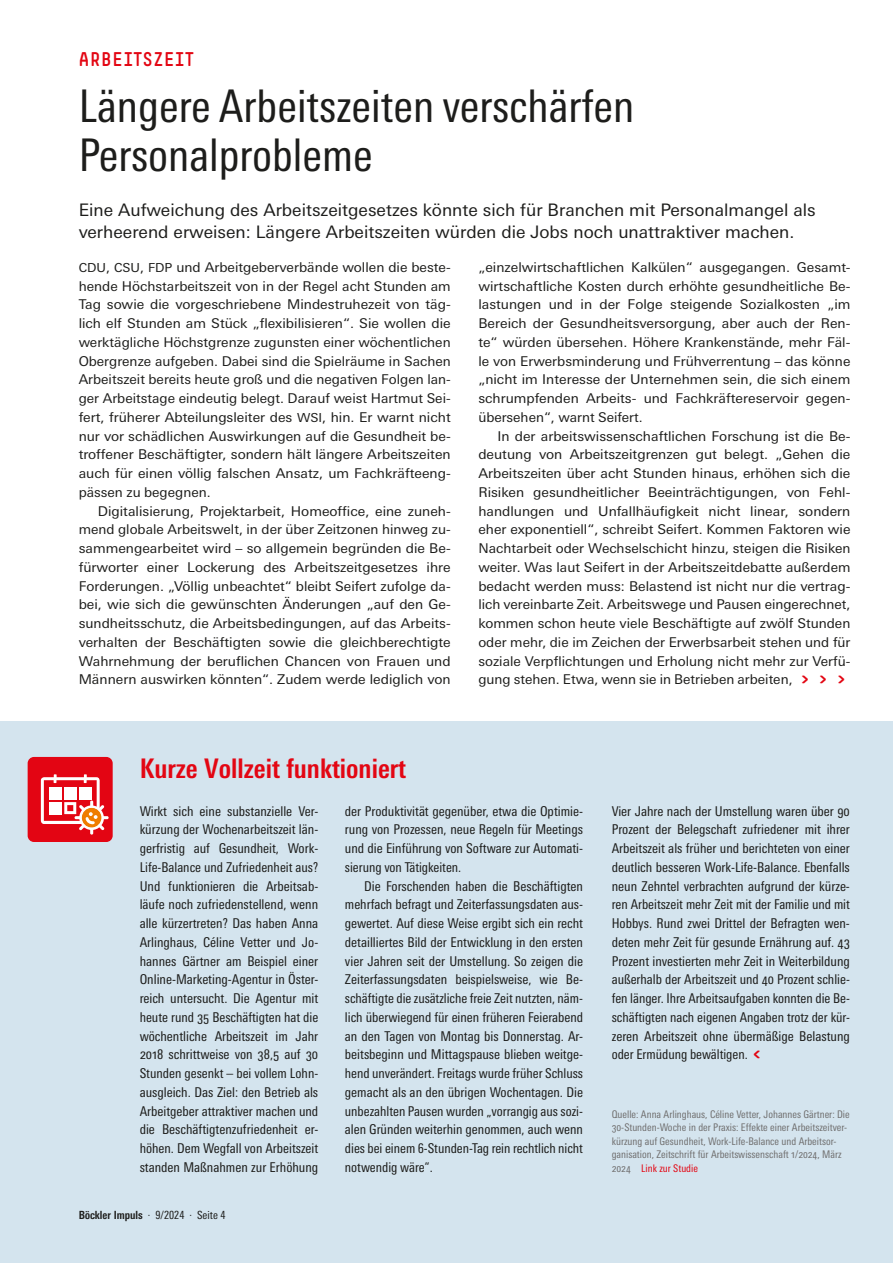
<style>
.page{position:relative;width:893px;height:1263px;background:#fff}
.page>*{position:absolute;margin:0;border:0;box-sizing:border-box;transform-origin:0 0}
._2__Head_einspaltig{font:condensed 45px/49.5px "Univers Next Pro";color:#1d1d1b}
._7__Textbox_Titel_bo{font:700 condensed 27px "Univers Next Pro";color:#e30613}
._1__Stichwort{font:19.5px "Simple HBS";letter-spacing:.05em;color:#e30613}
._3__Vorspann_einspal{font:17.25px/22.5px "Univers Next Pro";color:#1d1d1b}
._8__Infobox_Fließtex{font:condensed 13.5px/18.8px "Univers Next Pro";color:#1d1d1b;text-align:justify}
._4__Fließtext{font:13.5px/18.8px "Univers Next Pro";color:#1d1d1b;text-align:justify}
._4__Fließtext_stumpf{font:13.5px/18.8px "Univers Next Pro";color:#1d1d1b;text-align:justify}
.t1{font:condensed 11.25px "Univers Next Pro";color:#1d1d1b}
._5__Quelle_Artikel_o{font:condensed 10.5px/13.5px "Univers Next Pro";color:#706f6f}
.s1{font-size:12.45px}
.s2{font-family:"Simple HBS";font-size:18px;color:#e30613}
.s3{font-weight:700}
.s4{font-family:"Simple HBS";font-stretch:normal;font-size:18px;color:#e30613}
.s5{color:#e30613}
</style>
<div class="page">
<div style="left:0;top:722px;width:893px;height:541px;background:#d4e4ee"></div>
<div style="left:28px;top:757px;width:85px;height:85px;background:#e30513;border-radius:6px"></div>
<svg style="left:40px;top:774px;width:69px;height:60px"></svg>
<p class="_1__Stichwort" style="left:79px;top:48px;width:116px">ARBEITSZEIT</p>
<p class="_2__Head_einspaltig" style="left:79px;top:81px;width:557px">Längere Arbeitszeiten verschärfen<br>Personalprobleme</p>
<p class="_3__Vorspann_einspal" style="left:79px;top:198px;width:738px">Eine Aufweichung des Arbeitszeitgesetzes könnte sich für Branchen mit Personalmangel als verheerend erweisen: Längere Arbeitszeiten würden die Jobs noch unattraktiver machen.</p>
<p class="_4__Fließtext_stumpf" style="left:79px;top:258px;width:374px"><span class="s1">CDU</span>, <span class="s1">CSU</span>, <span class="s1">FDP</span> und Arbeitgeberverbände wollen die beste&shy;hende Höchstarbeitszeit von in der Regel acht Stunden am Tag sowie die vorgeschriebene Mindestruhezeit von täg&shy;lich elf Stunden am Stück „flexibilisieren“. Sie wollen die werktägliche Höchstgrenze zugunsten einer wöchentlichen Obergrenze aufgeben. Dabei sind die Spielräume in Sachen Arbeitszeit bereits heute groß und die negativen Folgen lan&shy;ger Arbeitstage eindeutig belegt. Darauf weist Hartmut Sei&shy;fert, früherer Abteilungsleiter des <span class="s1">WSI</span>, hin. Er warnt nicht nur vor schädlichen Auswirkungen auf die Gesundheit be&shy;troffener Beschäftigter, sondern hält längere Arbeitszeiten auch für einen völlig falschen Ansatz, um Fachkräfteeng&shy;pässen zu begegnen.</p>
<p class="_4__Fließtext" style="left:79px;top:501px;width:374px;text-indent:19px">Digitalisierung, Projektarbeit, Homeoffice, eine zuneh&shy;mend globale Arbeitswelt, in der über Zeitzonen hinweg zu&shy;sammengearbeitet wird – so allgemein begründen die Be&shy;fürworter einer Lockerung des Arbeitszeitgesetzes ihre Forderungen. „Völlig unbeachtet“ bleibt Seifert zufolge da&shy;bei, wie sich die gewünschten Änderungen „auf den Ge&shy;sundheitsschutz, die Arbeitsbedingungen, auf das Arbeits&shy;verhalten der Beschäftigten sowie die gleichberechtigte Wahrnehmung der beruflichen Chancen von Frauen und Männern auswirken könnten“. Zudem werde lediglich von</p>
<p class="_4__Fließtext" style="left:478px;top:258px;width:374px">„einzelwirtschaftlichen Kalkülen“ ausgegangen. Gesamt&shy;wirtschaftliche Kosten durch erhöhte gesundheitliche Be&shy;lastungen und in der Folge steigende Sozialkosten „im Bereich der Gesundheitsversorgung, aber auch der Ren&shy;te“ würden übersehen. Höhere Krankenstände, mehr Fäl&shy;le von Erwerbsminderung und Frühverrentung – das könne „nicht im Interesse der Unternehmen sein, die sich einem schrumpfenden Arbeits- und Fachkräftereservoir gegen&shy;übersehen“, warnt Seifert.</p>
<p class="_4__Fließtext" style="left:478px;top:426px;width:374px;text-indent:19px">In der arbeitswissenschaftlichen Forschung ist die Be&shy;deutung von Arbeitszeitgrenzen gut belegt. „Gehen die Arbeitszeiten über acht Stunden hinaus, erhöhen sich die Risiken gesundheitlicher Beeinträchtigungen, von Fehl&shy;handlungen und Unfallhäufigkeit nicht linear, sondern eher exponentiell“, schreibt Seifert. Kommen Faktoren wie Nachtarbeit oder Wechselschicht hinzu, steigen die Risiken weiter. Was laut Seifert in der Arbeitszeitdebatte außerdem bedacht werden muss: Belastend ist nicht nur die vertrag&shy;lich vereinbarte Zeit. Arbeitswege und Pausen eingerechnet, kommen schon heute viele Beschäftigte auf zwölf Stunden oder mehr, die im Zeichen der Erwerbsarbeit stehen und für soziale Verpflichtungen und Erholung nicht mehr zur Verfü&shy;gung stehen. Etwa, wenn sie in Betrieben arbeiten, <span class="s2">&gt;&gt;&gt;</span></p>
<p class="_7__Textbox_Titel_bo" style="left:140px;top:752px;width:268px">Kurze Vollzeit funktioniert</p>
<p class="_8__Infobox_Fließtex" style="left:345px;top:801px;width:240px">der Produktivität gegenüber, etwa die Optimie&shy;rung von Prozessen, neue Regeln für Meetings und die Einführung von Software zur Automati&shy;sierung von Tätigkeiten.</p>
<p class="_8__Infobox_Fließtex" style="left:345px;top:876px;width:240px;text-indent:19px">Die Forschenden haben die Beschäftigten mehrfach befragt und Zeiterfassungsdaten aus&shy;gewertet. Auf diese Weise ergibt sich ein recht detailliertes Bild der Entwicklung in den ersten vier Jahren seit der Umstellung. So zeigen die Zeiterfassungsdaten beispielsweise, wie Be&shy;schäftigte die zusätzliche freie Zeit nutzten, näm&shy;lich überwiegend für einen früheren Feierabend an den Tagen von Montag bis Donnerstag. Ar&shy;beitsbeginn und Mittagspause blieben weitge&shy;hend unverändert. Freitags wurde früher Schluss gemacht als an den übrigen Wochentagen. Die unbezahlten Pausen wurden „vorrangig aus sozi&shy;alen Gründen weiterhin genommen, auch wenn dies bei einem 6-Stunden-Tag rein rechtlich nicht notwendig wäre“.</p>
<p class="_8__Infobox_Fließtex" style="left:140px;top:801px;width:180px">Wirkt sich eine substanzielle Ver&shy;kürzung der Wochenarbeitszeit län&shy;gerfristig auf Gesundheit, Work-Life-Balance und Zufriedenheit aus?<br>Und funktionieren die Arbeitsab&shy;läufe noch zufriedenstellend, wenn alle kürzertreten? Das haben Anna Arlinghaus, Céline Vetter und Jo&shy;hannes Gärtner am Beispiel einer Online-Marketing-Agentur in Öster&shy;reich untersucht. Die Agentur mit heute rund 35 Beschäftigten hat die wöchentliche Arbeitszeit im Jahr 2018 schrittweise von 38,5 auf 30<br>Stunden gesenkt – bei vollem Lohn&shy;ausgleich. Das Ziel: den Betrieb als Arbeitgeber attraktiver machen und die Beschäftigtenzufriedenheit er&shy;höhen. Dem Wegfall von Arbeitszeit standen Maßnahmen zur Erhöhung</p>
<p class="t1" style="left:79px;top:1208px;width:148px"><span class="s3">Böckler Impuls</span> · 9/2024 · Seite 4</p>
<p class="_8__Infobox_Fließtex" style="left:612px;top:801px;width:240px">Vier Jahre nach der Umstellung waren über 90<br>Prozent der Belegschaft zufriedener mit ihrer Arbeitszeit als früher und berichteten von einer deutlich besseren Work-Life-Balance. Ebenfalls neun Zehntel verbrachten aufgrund der kürze&shy;ren Arbeitszeit mehr Zeit mit der Familie und mit Hobbys. Rund zwei Drittel der Befragten wen&shy;deten mehr Zeit für gesunde Ernährung auf. 43<br>Prozent investierten mehr Zeit in Weiterbildung außerhalb der Arbeitszeit und 40 Prozent schlie&shy;fen länger. Ihre Arbeitsaufgaben konnten die Be&shy;schäftigten nach eigenen Angaben trotz der kür&shy;zeren Arbeitszeit ohne übermäßige Belastung oder Ermüdung bewältigen.<span class="s4">&lt;</span></p>
<p class="_5__Quelle_Artikel_o" style="left:612px;top:1107px;width:240px">Quelle: Anna Arlinghaus, Céline Vetter, Johannes Gärtner: Die 30-Stunden-Woche in der Praxis: Effekte einer Arbeitszeitver&shy;kürzung auf Gesundheit, Work-Life-Balance und Arbeitsor&shy;ganisation, Zeitschrift für Arbeitswissenschaft 1/2024, März 2024 <span class="s5">Link zur Studie</span></p>
</div>
